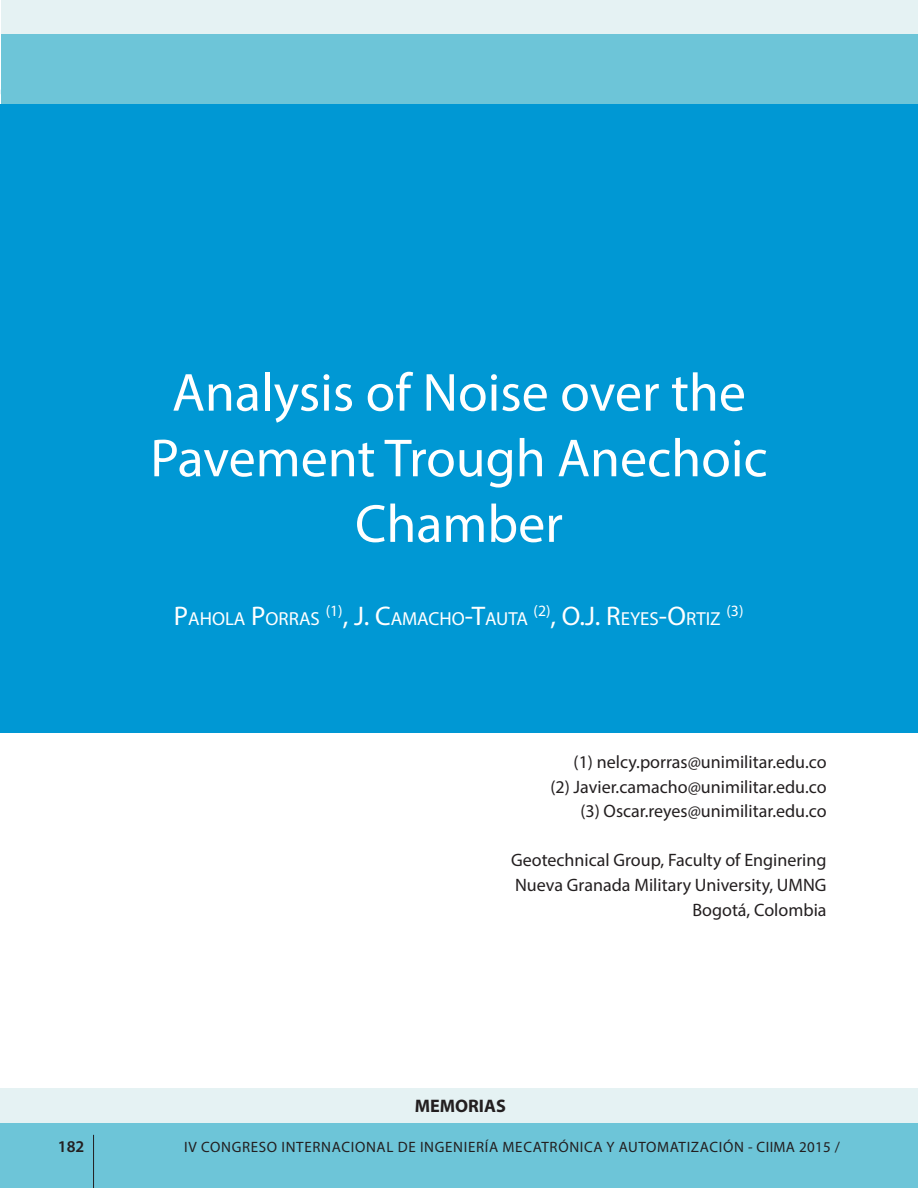
<style>
.page{position:relative;width:918px;height:1188px;background:#fff}
.page>*{position:absolute;margin:0;border:0;box-sizing:border-box;transform-origin:0 0}
.t1{font:54px/65.6px "Myriad Pro";color:#fff;text-align:center}
.t2{font:27px "Myriad Pro";color:#fff}
.t3{font:18.9px "Myriad Pro";color:#fff}
.t4{font:700 18.15px "Myriad Pro";color:#231f20}
.t5{font:18px/24.6px "Myriad Pro";color:#231f20;text-align:right}
.t6{font:600 16.5px "Myriad Pro";color:#231f20}
.t7{font:15.75px "Myriad Pro";color:#fff}
.t8{font:15px "Myriad Pro";letter-spacing:.045em;color:#231f20}
.s1{font-size:27px}
.s2{font-size:18.9px}
</style>
<div class="page">
<div style="left:1px;top:1095px;width:917px;height:93px;background:#6dc5d8"></div>
<hr style="left:93px;top:1135px;width:1px;height:53px;background:#231f20">
<div style="left:0;top:1088px;width:918px;height:35px;background:#e5f2f3"></div>
<div style="left:1px;top:104px;width:917px;height:629px;background:#0098d4"></div>
<div style="left:1px;top:0;width:917px;height:35px;background:#e5f2f3"></div>
<div style="left:1px;top:35px;width:917px;height:69px;background:#6dc5d8"></div>
<h1 class="t1" style="left:150px;top:359px;width:619px">Analysis of Noise over the<br>Pavement Trough Anechoic<br>Chamber</h1>
<p class="t3" style="left:174px;top:607px;width:356px"><span class="s1">P</span>AHOLA <span class="s1">P</span>ORRAS <sup>(1)</sup><span class="s1">, J. C</span>AMACHO<span class="s1">-T</span>AUTA</p>
<h2 class="t2" style="left:534px;top:599px;width:189px"><sup>(2)</sup>, O.J. R<span class="s2">EYES</span>-O<span class="s2">RTIZ</span></h2>
<p class="t7" style="left:727px;top:601px;width:19px">(3)</p>
<p class="t5" style="left:550px;top:749px;width:278px">(1) nelcy.porras@unimilitar.edu.co (2) Javier.camacho@unimilitar.edu.co (3) Oscar.reyes@unimilitar.edu.co</p>
<p class="t5" style="left:511px;top:848px;width:317px">Geotechnical Group, Faculty of Enginering<br>Nueva Granada Military University, UMNG<br>Bogotá, Colombia</p>
<p class="t4" style="left:415px;top:1094px;width:93px">MEMORIAS</p>
<p class="t6" style="left:58px;top:1136px;width:28px">182</p>
<p class="t8" style="left:184px;top:1138px;width:657px">IV CONGRESO INTERNACIONAL DE INGENIERÍA MECATRÓNICA Y AUTOMATIZACIÓN - CIIMA 2015 /</p>
</div>
